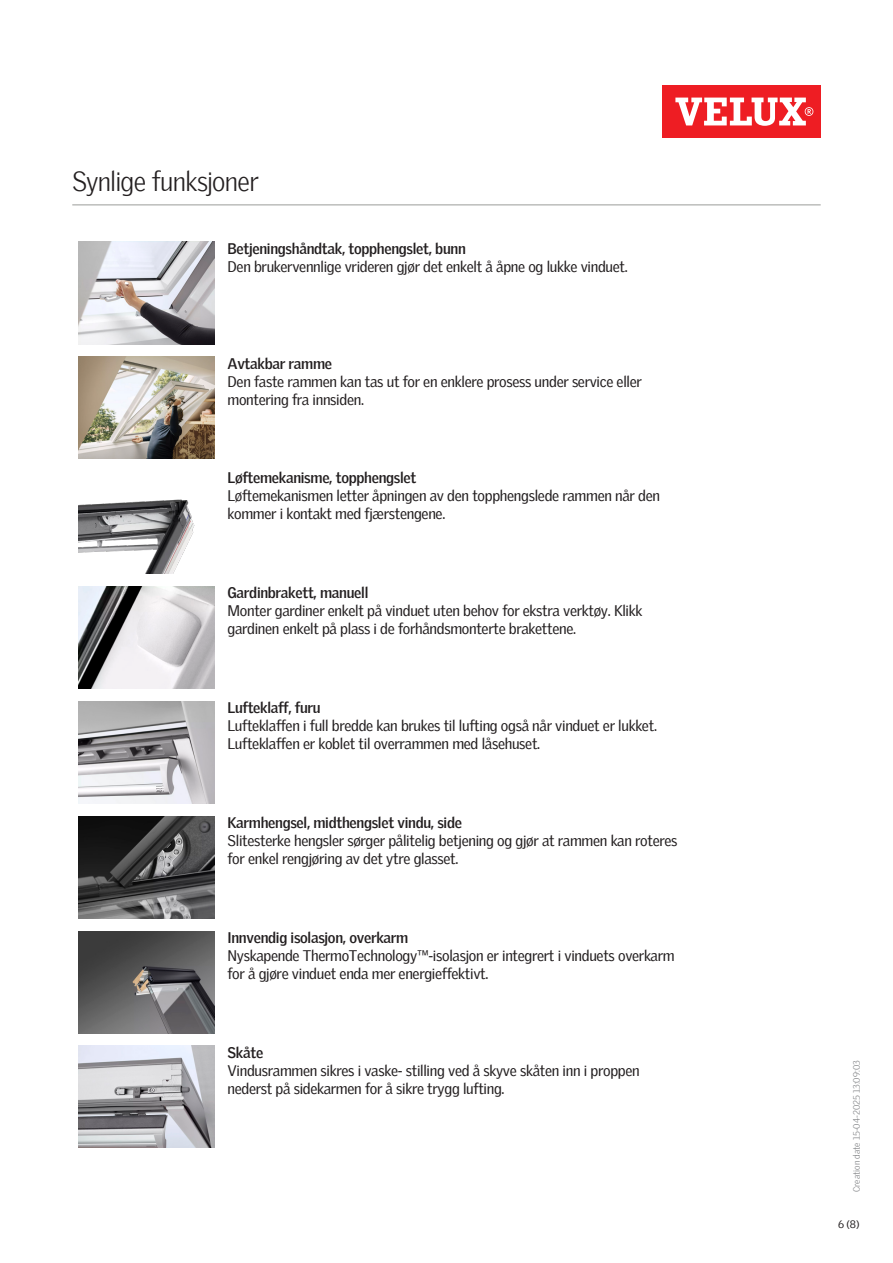
<style>
.page{position:relative;width:893px;height:1263px;background:#fff}
.page>*{position:absolute;margin:0;border:0;box-sizing:border-box;transform-origin:0 0}
.Headline_With_Line_B{font:300 27px "Velux Gothic";letter-spacing:-.025em;color:#231f20}
.Body_Heading{font:15px/18px "Velux Gothic";letter-spacing:-.02em;color:#231f20}
.t1{font:10.5px "Velux Gothic";color:#231f20}
.t2{font:300 9px "Velux Gothic";color:#7c7e81}
.s1{font-weight:700}
</style>
<div class="page">
<div style="left:662px;top:85px;width:159px;height:53px;background:#ee1d23"></div>
<svg style="left:675px;top:98px;width:138px;height:28px"></svg>
<hr style="left:72px;top:204px;width:749px;height:2px;background:#bcbdbb">
<img style="left:79px;top:242px;width:136px;height:102px">
<img style="left:79px;top:357px;width:136px;height:102px">
<img style="left:79px;top:499px;width:116px;height:75px">
<img style="left:79px;top:586px;width:136px;height:103px">
<img style="left:79px;top:701px;width:136px;height:102px">
<img style="left:79px;top:816px;width:136px;height:102px">
<img style="left:79px;top:931px;width:136px;height:102px">
<img style="left:79px;top:1046px;width:136px;height:102px">
<p class="Headline_With_Line_B" style="left:72px;top:161px;width:188px">Synlige funksjoner</p>
<p class="Body_Heading" style="left:227px;top:238px;width:402px"><span class="s1">Betjeningshåndtak, topphengslet, bunn<br></span>Den brukervennlige vrideren gjør det enkelt å åpne og lukke vinduet.</p>
<p class="Body_Heading" style="left:227px;top:353px;width:416px"><span class="s1">Avtakbar ramme<br></span>Den faste rammen kan tas ut for en enklere prosess under service eller montering fra innsiden.</p>
<p class="Body_Heading" style="left:227px;top:468px;width:434px"><span class="s1">Løftemekanisme, topphengslet<br></span>Løftemekanismen letter åpningen av den topphengslede rammen når den kommer i kontakt med fjærstengene.</p>
<p class="Body_Heading" style="left:227px;top:582px;width:416px"><span class="s1">Gardinbrakett, manuell<br></span>Monter gardiner enkelt på vinduet uten behov for ekstra verktøy. Klikk gardinen enkelt på plass i de forhåndsmonterte brakettene.</p>
<p class="Body_Heading" style="left:227px;top:697px;width:431px"><span class="s1">Lufteklaff, furu<br></span>Lufteklaffen i full bredde kan brukes til lufting også når vinduet er lukket.<br>Lufteklaffen er koblet til overrammen med låsehuset.</p>
<p class="Body_Heading" style="left:227px;top:812px;width:451px"><span class="s1">Karmhengsel, midthengslet vindu, side<br></span>Slitesterke hengsler sørger pålitelig betjening og gjør at rammen kan roteres for enkel rengjøring av det ytre glasset.</p>
<p class="Body_Heading" style="left:227px;top:927px;width:449px"><span class="s1">Innvendig isolasjon, overkarm<br></span>Nyskapende ThermoTechnology™-isolasjon er integrert i vinduets overkarm for å gjøre vinduet enda mer energieffektivt.</p>
<p class="Body_Heading" style="left:227px;top:1042px;width:414px"><span class="s1">Skåte<br></span>Vindusrammen sikres i vaske- stilling ved å skyve skåten inn i proppen nederst på sidekarmen for å sikre trygg lufting.</p>
<p class="t2" style="left:850px;top:1192px;width:133px;rotate:-90deg">Creation date 15-04-2025 13:09:03</p>
<p class="t1" style="left:838px;top:1216px;width:23px">6 (8)</p>
</div>
